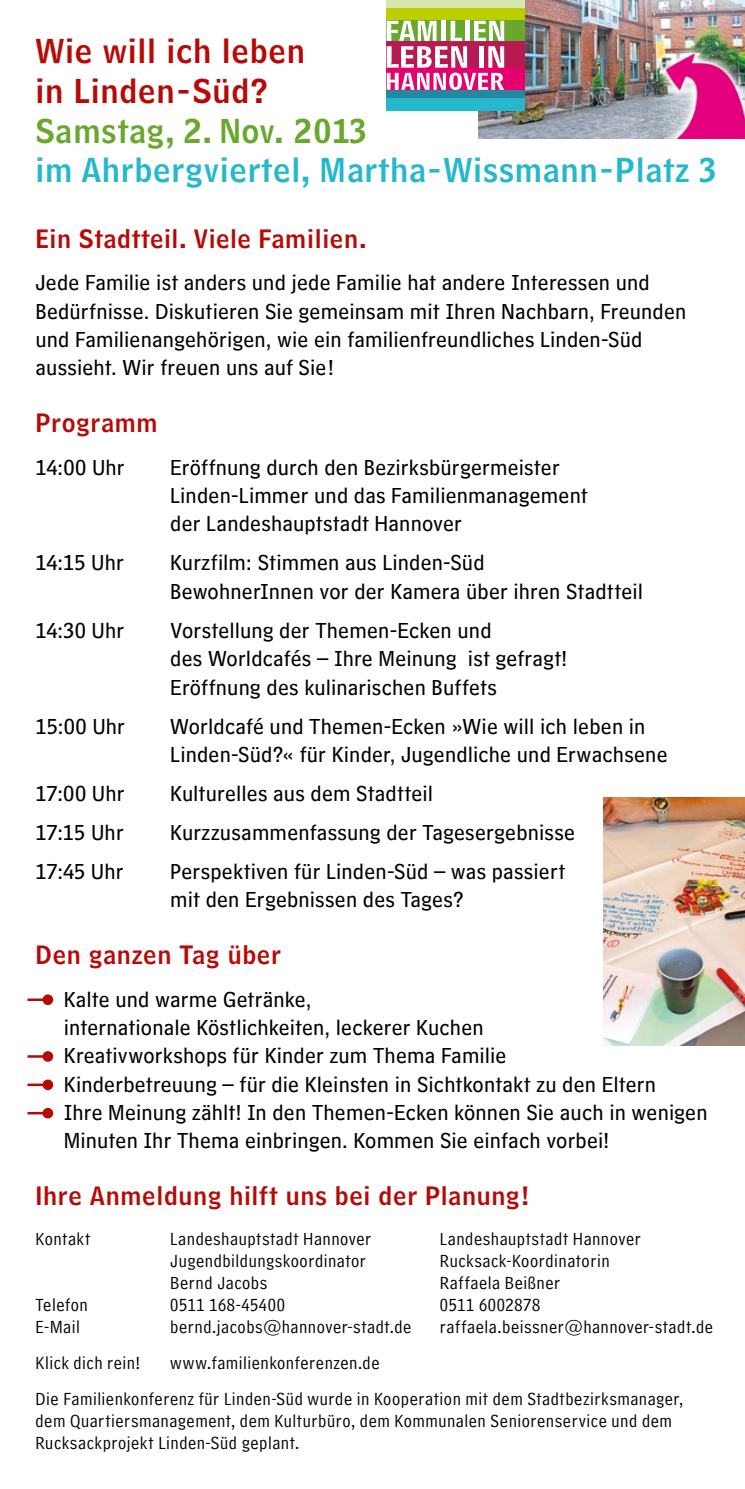
<style>
.page{position:relative;width:745px;height:1489px;background:#fff}
.page>*{position:absolute;margin:0;border:0;box-sizing:border-box;transform-origin:0 0}
.t1{font:32.5px "Hannover Millennial Headline";letter-spacing:.02em;color:#25b8cd}
.t2{font:32.5px/39.5px "Hannover Millennial Headline";letter-spacing:.02em;color:#b70a06}
.t3{font:32.5px "Hannover Millennial Headline";letter-spacing:.015em;color:#69a82d}
.t4{font:25px "Hannover Millennial Headline";letter-spacing:.025em;color:#b70a06}
.t5{font:22.5px/28.2px "Hannover Millennial Text";letter-spacing:.005em;color:#000}
.t6{font:18.5px/35.8px "Hannover Millennial Comment";letter-spacing:.03em;color:#000}
</style>
<div class="page">
<div style="left:43px;top:994px;width:10px;height:11px;background:#b70a06;border-radius:50%"></div>
<hr style="left:27px;top:998px;width:22px;height:2px;background:#b70a06">
<div style="left:43px;top:1051px;width:10px;height:10px;background:#b70a06;border-radius:50%"></div>
<hr style="left:27px;top:1055px;width:22px;height:2px;background:#b70a06">
<div style="left:43px;top:1079px;width:10px;height:11px;background:#b70a06;border-radius:50%"></div>
<hr style="left:27px;top:1083px;width:22px;height:3px;background:#b70a06">
<div style="left:43px;top:1107px;width:10px;height:11px;background:#b70a06;border-radius:50%"></div>
<hr style="left:27px;top:1111px;width:22px;height:3px;background:#b70a06">
<img style="left:478px;top:0;width:266px;height:138px">
<div style="left:386px;top:7px;width:138px;height:15px;background:#bbcf00"></div>
<div style="left:386px;top:40px;width:138px;height:29px;background:#b71953"></div>
<div style="left:386px;top:88px;width:138px;height:11px;background:#2786a1"></div>
<div style="left:386px;top:98px;width:138px;height:13px;background:#25b8cd"></div>
<div style="left:386px;top:0;width:138px;height:8px;background:#d8e6b0"></div>
<div style="left:386px;top:68px;width:138px;height:22px;background:#e5006d"></div>
<div style="left:386px;top:21px;width:138px;height:20px;background:#69a82d"></div>
<svg style="left:386px;top:21px;width:118px;height:69px"></svg>
<img style="left:603px;top:797px;width:141px;height:248px">
<h1 class="t2" style="left:35px;top:27px;width:271px">Wie will ich leben in Linden-Süd?</h1>
<h1 class="t3" style="left:35px;top:103px;width:333px">Samstag, 2. Nov. 2013</h1>
<h1 class="t1" style="left:35px;top:142px;width:682px">im Ahrbergviertel, Martha-Wissmann-Platz 3</h1>
<p class="t4" style="left:35px;top:217px;width:332px">Ein Stadtteil. Viele Familien.</p>
<p class="t5" style="left:35px;top:265px;width:652px">Jede Familie ist anders und jede Familie hat andere Interessen und Bedürfnisse. Diskutieren Sie gemeinsam mit Ihren Nachbarn, Freunden und Familienangehörigen, wie ein familienfreundliches Linden-Süd aussieht. Wir freuen uns auf Sie!</p>
<p class="t4" style="left:35px;top:401px;width:123px">Programm</p>
<p class="t5" style="left:35px;top:449px;width:91px">14:00 Uhr</p>
<p class="t5" style="left:170px;top:449px;width:419px">Eröffnung durch den Bezirksbürgermeister<br>Linden-Limmer und das Familienmanagement der Landeshauptstadt Hannover</p>
<p class="t5" style="left:35px;top:545px;width:90px">14:15 Uhr</p>
<p class="t5" style="left:170px;top:545px;width:474px">Kurzfilm: Stimmen aus Linden-Süd<br>BewohnerInnen vor der Kamera über ihren Stadtteil</p>
<p class="t5" style="left:35px;top:612px;width:90px">14:30 Uhr</p>
<p class="t5" style="left:170px;top:612px;width:398px">Vorstellung der Themen-Ecken und<br>des Worldcafés – Ihre Meinung ist gefragt!<br>Eröffnung des kulinarischen Buffets</p>
<p class="t5" style="left:35px;top:708px;width:91px">15:00 Uhr</p>
<p class="t5" style="left:170px;top:708px;width:498px">Worldcafé und Themen-Ecken »Wie will ich leben in<br>Linden-Süd?« für Kinder, Jugendliche und Erwachsene</p>
<p class="t5" style="left:35px;top:775px;width:91px">17:00 Uhr</p>
<p class="t5" style="left:170px;top:775px;width:264px">Kulturelles aus dem Stadtteil</p>
<p class="t5" style="left:35px;top:814px;width:90px">17:15 Uhr</p>
<p class="t5" style="left:170px;top:814px;width:406px">Kurzzusammenfassung der Tagesergebnisse</p>
<p class="t5" style="left:35px;top:853px;width:90px">17:45 Uhr</p>
<p class="t5" style="left:170px;top:853px;width:396px">Perspektiven für Linden-Süd – was passiert mit den Ergebnissen des Tages?</p>
<p class="t4" style="left:35px;top:933px;width:247px">Den ganzen Tag über</p>
<p class="t5" style="left:64px;top:981px;width:645px">Kalte und warme Getränke,<br>internationale Köstlichkeiten, leckerer Kuchen<br>Kreativworkshops für Kinder zum Thema Familie<br>Kinderbetreuung – für die Kleinsten in Sichtkontakt zu den Eltern<br>Ihre Meinung zählt! In den Themen-Ecken können Sie auch in wenigen Minuten Ihr Thema einbringen. Kommen Sie einfach vorbei!</p>
<p class="t4" style="left:35px;top:1174px;width:494px">Ihre Anmeldung hilft uns bei der Planung!</p>
<p class="t6" style="left:35px;top:1217px;width:56px">Kontakt</p>
<p class="t6" style="left:170px;top:1217px;width:202px">Landeshauptstadt Hannover</p>
<p class="t6" style="left:439px;top:1217px;width:202px">Landeshauptstadt Hannover</p>
<p class="t6" style="left:170px;top:1239px;width:197px">Jugendbildungskoordinator</p>
<p class="t6" style="left:439px;top:1239px;width:171px">Rucksack-Koordinatorin</p>
<p class="t6" style="left:170px;top:1261px;width:98px">Bernd Jacobs</p>
<p class="t6" style="left:439px;top:1261px;width:122px">Raffaela Beißner</p>
<p class="t6" style="left:35px;top:1283px;width:54px">Telefon</p>
<p class="t6" style="left:170px;top:1283px;width:116px">0511 168-45400</p>
<p class="t6" style="left:439px;top:1283px;width:102px">0511 6002878</p>
<p class="t6" style="left:35px;top:1305px;width:46px">E-Mail</p>
<p class="t6" style="left:170px;top:1305px;width:242px">bernd.jacobs@hannover-stadt.de</p>
<p class="t6" style="left:439px;top:1305px;width:274px">raffaela.beissner@hannover-stadt.de</p>
<p class="t6" style="left:35px;top:1341px;width:106px">Klick dich rein!</p>
<p class="t6" style="left:35px;top:1341px;width:649px;text-indent:135px">www.familienkonferenzen.de<br>Die Familienkonferenz für Linden-Süd wurde in Kooperation mit dem Stadtbezirksmanager,</p>
<p class="t6" style="left:35px;top:1406px;width:637px;line-height:22px">dem Quartiersmanagement, dem Kulturbüro, dem Kommunalen Seniorenservice und dem<br>Rucksackprojekt Linden-Süd geplant.</p>
</div>
